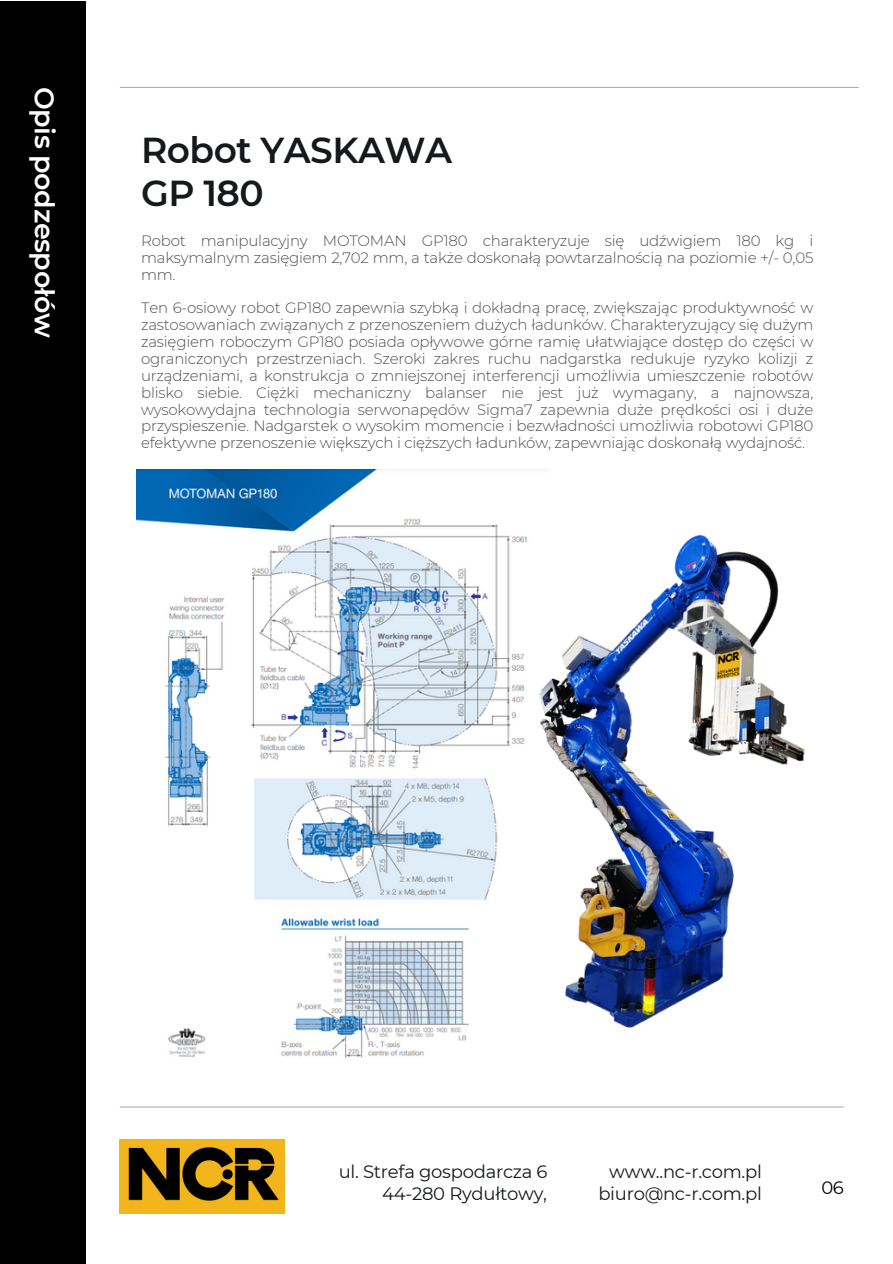
<style>
.page{position:relative;width:893px;height:1264px;background:#fff}
.page>*{position:absolute;margin:0;border:0;box-sizing:border-box;transform-origin:0 0}
.t1{font:600 36px/42.8px "Montserrat";letter-spacing:-.015em;color:#16191c}
.t2{font:600 27px "Montserrat";letter-spacing:-.015em;color:#fff}
.t3{font:18px/21.3px "Montserrat";letter-spacing:-.015em;color:#16191c;text-align:right}
.t4{font:18px "Montserrat";color:#000}
.t5{font:300 15px/17px "Montserrat";letter-spacing:-.015em;color:#000;text-align:justify}
</style>
<div class="page">
<hr style="left:120px;top:87px;width:738px;height:1px;background:#000">
<hr style="left:120px;top:1106px;width:723px;height:1px;background:#000">
<div style="left:0;top:1px;width:85px;height:1262px;background:#000"></div>
<img style="left:120px;top:1139px;width:164px;height:74px">
<img style="left:137px;top:469px;width:412px;height:589px">
<img style="left:477px;top:521px;width:328px;height:517px">
<p class="t2" style="left:61px;top:87px;width:252px;rotate:90deg">Opis podzespołów</p>
<p class="t1" style="left:141px;top:128px;width:312px">Robot YASKAWA<br>GP 180</p>
<p class="t5" style="left:141px;top:232px;width:673px">Robot manipulacyjny MOTOMAN GP180 charakteryzuje się udźwigiem 180 kg i maksymalnym zasięgiem 2,702 mm, a także doskonałą powtarzalnością na poziomie +/- 0,05 mm.</p>
<p class="t5" style="left:141px;top:299px;width:673px">Ten 6-osiowy robot GP180 zapewnia szybką i dokładną pracę, zwiększając produktywność w zastosowaniach związanych z przenoszeniem dużych ładunków. Charakteryzujący się dużym zasięgiem roboczym GP180 posiada opływowe górne ramię ułatwiające dostęp do części w ograniczonych przestrzeniach. Szeroki zakres ruchu nadgarstka redukuje ryzyko kolizji z urządzeniami, a konstrukcja o zmniejszonej interferencji umożliwia umieszczenie robotów blisko siebie. Ciężki mechaniczny balanser nie jest już wymagany, a najnowsza, wysokowydajna technologia serwonapędów Sigma7 zapewnia duże prędkości osi i duże przyspieszenie. Nadgarstek o wysokim momencie i bezwładności umożliwia robotowi GP180 efektywne przenoszenie większych i cięższych ładunków, zapewniając doskonałą wydajność.</p>
<p class="t3" style="left:339px;top:1161px;width:210px">ul. Strefa gospodarcza 6<br>44-280 Rydułtowy,</p>
<h3 class="t3" style="left:598px;top:1161px;width:165px">www..nc-r.com.pl biuro@nc-r.com.pl</h3>
<p class="t4" style="left:821px;top:1176px;width:23px">06</p>
</div>
